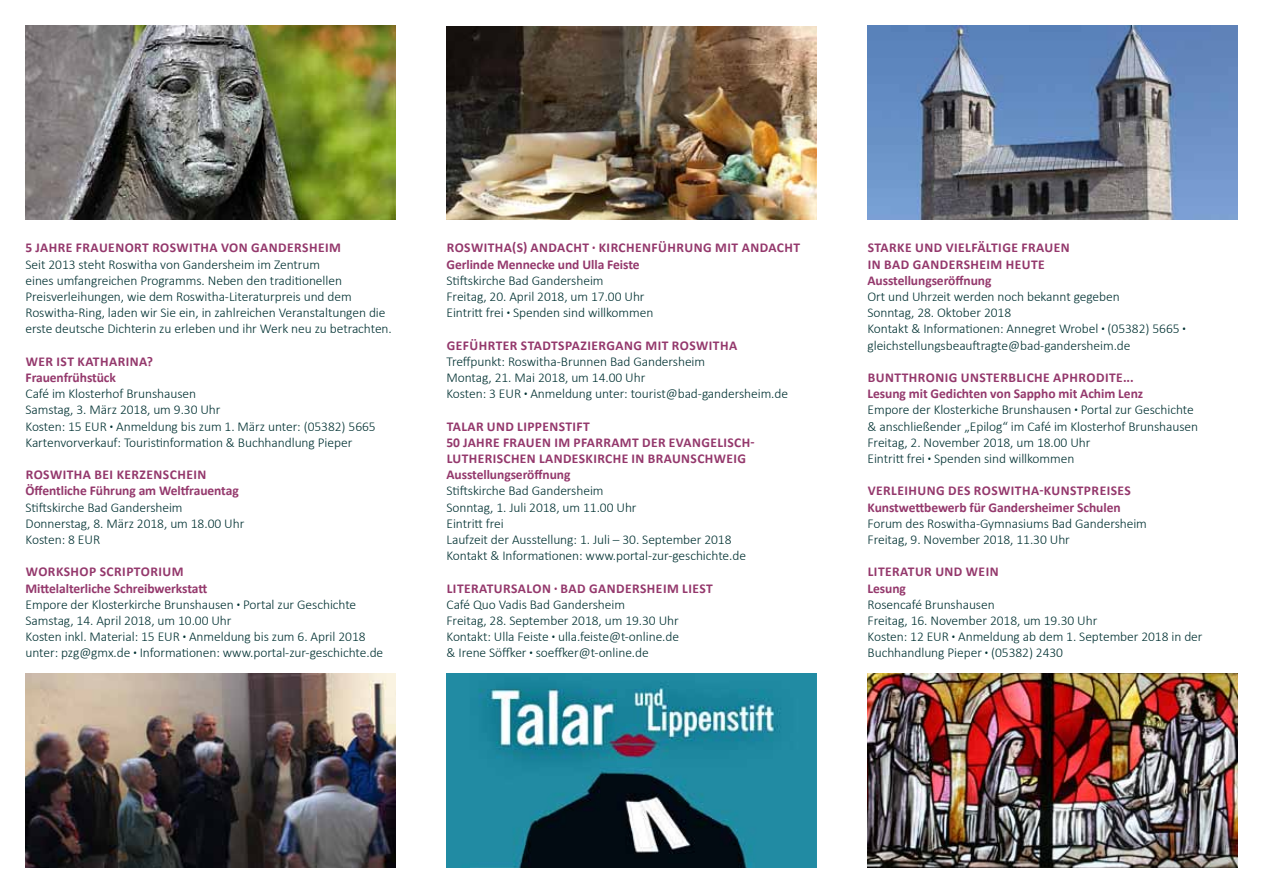
<style>
.page{position:relative;width:1263px;height:893px;background:#fff}
.page>*{position:absolute;margin:0;border:0;box-sizing:border-box;transform-origin:0 0}
.t1{font:300 13.5px/16.2px "Calibri";letter-spacing:-.005em;color:#003132}
.t2{font:700 13.5px/16.2px "Calibri";letter-spacing:.03em;color:#94386c}
.t3{font:700 13.5px "Calibri";letter-spacing:-.005em;color:#94386c}
.s1{font-family:"Myriad Pro";font-weight:700;font-stretch:condensed}
.s2{font-weight:700;color:#94386c}
.s3{font-family:"Myriad Pro";font-stretch:condensed}
.s4{font-family:"Myriad Pro";font-weight:700;font-stretch:condensed;color:#94386c}
</style>
<div class="page">
<img style="left:26px;top:26px;width:369px;height:194px">
<img style="left:867px;top:26px;width:370px;height:194px">
<img style="left:867px;top:674px;width:370px;height:194px">
<img style="left:446px;top:674px;width:370px;height:194px">
<img style="left:26px;top:674px;width:369px;height:194px">
<img style="left:446px;top:26px;width:370px;height:194px">
<p class="t2" style="left:26px;top:240px;width:109px">5 JAHRE FRAUENORT</p>
<p class="t2" style="left:152px;top:240px;width:190px">ROSWITHA VON GANDERSHEIM</p>
<p class="t1" style="left:26px;top:256px;width:368px">Seit 2013 steht Roswitha von Gandersheim im Zentrum<br>eines umfangreichen Programms. Neben den traditionellen Preisverleihungen, wie dem Roswitha-Literaturpreis und dem Roswitha-Ring, laden wir Sie ein, in zahlreichen Veranstaltungen die erste deutsche Dichterin zu erleben und ihr Werk neu zu betrachten.</p>
<p class="t2" style="left:26px;top:353px;width:10px">WER</p>
<p class="t2" style="left:57px;top:353px;width:30px">IST KATHARINA</p>
<p class="t2" style="left:147px;top:353px;width:8px">?</p>
<p class="t3" style="left:26px;top:369px;width:92px">FRAUENFRÜHSTÜCK</p>
<p class="t1" style="left:26px;top:385px;width:352px">Café im Klosterhof Brunshausen<br>Samstag, 3. März 2018, um 9.30 Uhr<br>Kosten: 15 EUR <span class="s1">·</span> Anmeldung bis zum 1. März unter: (05382) 5665<br>Kartenvorverkauf: Touristinformation &amp; Buchhandlung Pieper</p>
<p class="t2" style="left:26px;top:467px;width:215px">ROSWITHA BEI KERZENSCHEIN<br>ÖFFENTLICHE FÜHRUNG AM WELTFRAUENTAG</p>
<p class="t1" style="left:26px;top:499px;width:220px">Stiftskirche Bad Gandersheim<br>Donnerstag, 8. März 2018, um 18.00 Uhr<br>Kosten: 8 EUR</p>
<p class="t2" style="left:26px;top:564px;width:10px">WORKSHOP</p>
<p class="t1" style="left:26px;top:564px;width:359px;text-indent:74px"><span class="s2">SCRIPTORIUM<br>MITTELALTERLICHE SCHREIBWERKSTATT<br></span>Empore der Klosterkirche Brunshausen <span class="s1">·</span> Portal zur Geschichte Samstag, 14. April 2018, um 10.00 Uhr<br>Kosten inkl. Material: 15 EUR <span class="s1">·</span> Anmeldung bis zum 6. April 2018 unter: pzg@gmx.de <span class="s1">·</span> Informationen: www.portal-zur-geschichte.de</p>
<p class="t2" style="left:446px;top:240px;width:355px;text-indent:146px"><span class="s3">·</span> KIRCHENFÜHRUNG MIT ANDACHT<br>GERLINDE MENNECKE UND ULLA FEISTE</p>
<p class="t1" style="left:446px;top:272px;width:208px">Stiftskirche Bad Gandersheim<br>Freitag, 20. April 2018, um 17.00 Uhr<br>Eintritt frei <span class="s1">·</span> Spenden sind willkommen</p>
<p class="t2" style="left:447px;top:337px;width:41px">GEFÜHRTER</p>
<p class="t2" style="left:521px;top:337px;width:9px">STADTSPA</p>
<p class="t2" style="left:580px;top:337px;width:74px">ZIERGANG MIT</p>
<p class="t2" style="left:672px;top:337px;width:10px">ROSWITHA</p>
<p class="t1" style="left:446px;top:353px;width:343px">Treffpunkt: Roswitha-Brunnen Bad Gandersheim<br>Montag, 21. Mai 2018, um 14.00 Uhr<br>Kosten: 3 EUR <span class="s1">·</span> Anmeldung unter: tourist@bad-gandersheim.de</p>
<p class="t2" style="left:446px;top:418px;width:310px">TALAR UND LIPPENSTIFT<br>50 JAHRE FRAUEN IM PFARRAMT DER EVANG ELISCH-LUTHERISCHEN LANDESKIRCHE IN BRAUNSCHWEIG AUSSTELLUNGSERÖFFNUNG</p>
<p class="t1" style="left:446px;top:483px;width:301px">Stiftskirche Bad Gandersheim<br>Sonntag, 1. Juli 2018, um 11.00 Uhr<br>Eintritt frei<br>Laufzeit der Ausstellung: 1. Juli – 30. September 2018<br>Kontakt &amp; Informationen: www.portal-zur-geschichte.de</p>
<p class="t1" style="left:446px;top:580px;width:268px"><span class="s2">LITERATURSALON</span> <span class="s4">·</span> <span class="s2">BAD GANDERSH EIM LIEST </span>Café Quo Vadis Bad Gandersheim<br>Freitag, 28. September 2018, um 19.30 Uhr Kontakt: Ulla Feiste <span class="s1">·</span> ulla.feiste@t-online.de<br>&amp; Irene Söffker <span class="s1">·</span> soeffker@t-online.de</p>
<p class="t2" style="left:447px;top:240px;width:94px">ROSWITHA(S) ANDACHT</p>
<p class="t2" style="left:867px;top:240px;width:204px">STARKE UND VI ELFÄLTIG E FRAUEN<br>IN BAD GANDERSHEIM HEUTE<br>AUSSTELLUNGSERÖFFNUNG</p>
<p class="t1" style="left:867px;top:288px;width:320px">Ort und Uhrzeit werden noch bekannt gegeben<br>Sonntag, 28. Oktober 2018<br>Kontakt &amp; Informationen: Annegret Wrobel <span class="s1">·</span> (05382) 5665 <span class="s1">· </span>gleichstellungsbeauftragte@bad-gandersheim.de</p>
<p class="t1" style="left:867px;top:369px;width:332px"><span class="s2">BU NTTHRONIG UNSTERBLICH E APHRODITE...<br>LESUNG MIT GEDICHTEN VON SAPPHO MIT ACHIM LENZ<br></span>Empore der Klosterkiche Brunshausen <span class="s1">·</span> Portal zur Geschichte &amp; anschließender „Epilog“ im Café im Klosterhof Brunshausen Freitag, 2. November 2018, um 18.00 Uhr<br>Eintritt frei <span class="s1">·</span> Spenden sind willkommen</p>
<p class="t2" style="left:868px;top:483px;width:17px">VERLEIHUN</p>
<p class="t2" style="left:936px;top:483px;width:21px">G DES</p>
<p class="t2" style="left:974px;top:483px;width:10px">ROSWITHA</p>
<p class="t2" style="left:867px;top:483px;width:255px;text-indent:172px">-KUNSTPREISES<br>KUNSTWETTBEWERB FÜR GANDERSHEIMER SCHULEN</p>
<p class="t1" style="left:867px;top:515px;width:281px">Forum des Roswitha-Gymnasiums Bad Gandersheim<br>Freitag, 9. November 2018, 11.30 Uhr</p>
<p class="t2" style="left:868px;top:564px;width:8px">LITERATUR</p>
<p class="t2" style="left:935px;top:564px;width:10px">UND</p>
<p class="t2" style="left:966px;top:564px;width:9px">WEIN</p>
<p class="t2" style="left:867px;top:580px;width:40px">LESUNG</p>
<p class="t1" style="left:867px;top:596px;width:336px">Rosencafé Brunshausen<br>Freitag, 16. November 2018, um 19.30 Uhr<br>Kosten: 12 EUR <span class="s1">·</span> Anmeldung ab dem 1. September 2018 in der Buchhandlung Pieper <span class="s1">·</span> (05382) 2430</p>
</div>
